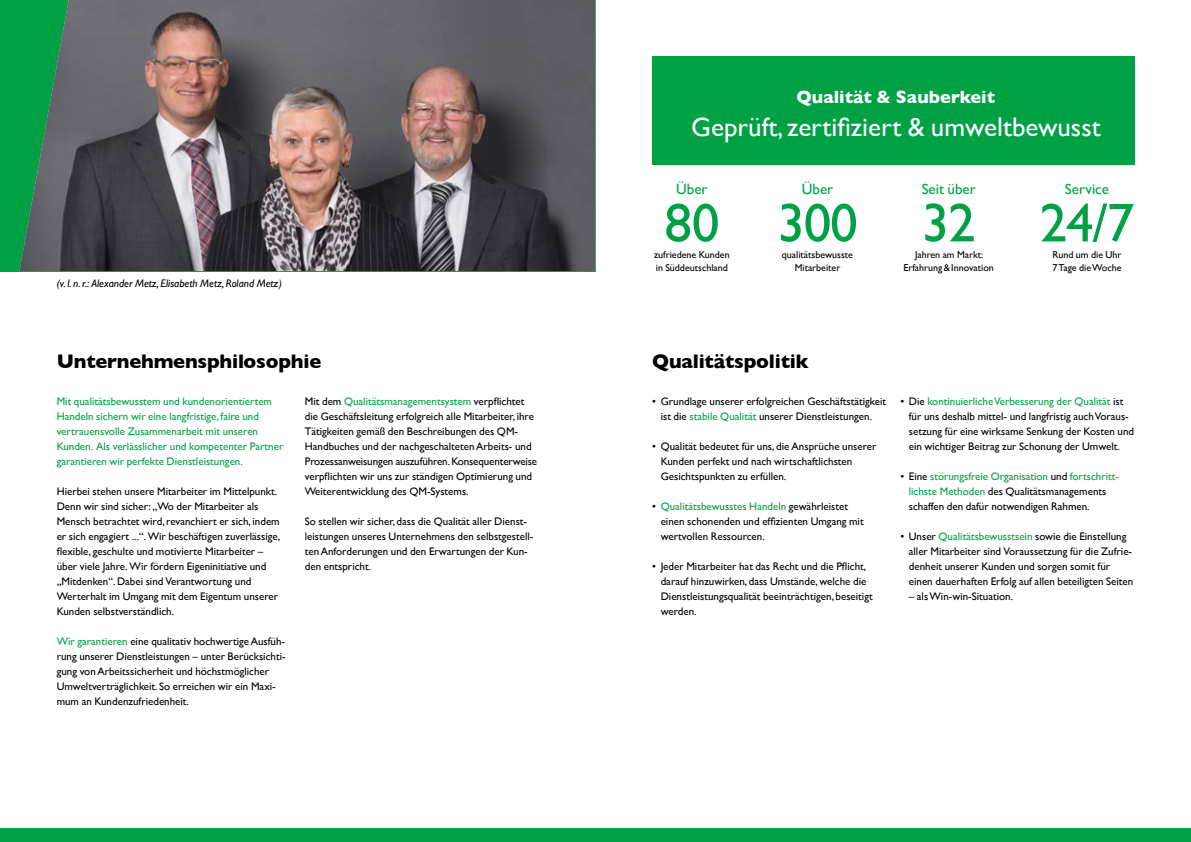
<style>
.page{position:relative;width:1191px;height:842px;background:#fff}
.page>*{position:absolute;margin:0;border:0;box-sizing:border-box;transform-origin:0 0}
.t1{font:54.9px "Gill Sans";letter-spacing:-.02em;color:#00a145}
.t2{font:27px "Gill Sans";color:#fff}
.t3{font:700 20px "Gill Sans";letter-spacing:-.01em;color:#000}
.t4{font:700 18px "Gill Sans";color:#fff}
.t5{font:15px "Gill Sans";color:#00a145}
.t6{font:11px/15px "Gill Sans";color:#000}
.t7{font:11px/15px "Gill Sans";color:#00a145}
.t8{font:italic 11px "Gill Sans";color:#000}
.t9{font:10px/13px "Gill Sans";color:#000}
.s1{color:#00a145}
</style>
<div class="page">
<div style="left:0;top:828px;width:604px;height:14px;background:#00a145"></div>
<div style="left:587px;top:828px;width:604px;height:14px;background:#00a145"></div>
<div style="left:0;top:0;width:595px;height:271px;background:#00a145"></div>
<img style="left:19px;top:0;width:576px;height:271px">
<div style="left:652px;top:57px;width:482px;height:108px;background:#00a145"></div>
<p class="t8" style="left:57px;top:277px;width:227px">(v. l. n. r.: Alexander Metz, Elisabeth Metz, Roland Metz)</p>
<h3 class="t3" style="left:57px;top:345px;width:266px">Unternehmensphilosophie</h3>
<p class="t7" style="left:57px;top:393px;width:228px">Mit qualitätsbewusstem und kundenorientiertem Handeln sichern wir eine langfristige, faire und vertrauensvolle Zusammenarbeit mit unseren Kunden. Als verlässlicher und kompetenter Partner garantieren wir perfekte Dienstleistungen.</p>
<p class="t6" style="left:57px;top:483px;width:225px">Hierbei stehen unsere Mitarbeiter im Mittelpunkt.<br>Denn wir sind sicher: „Wo der Mitarbeiter als Mensch betrachtet wird, revanchiert er sich, indem er sich engagiert ...“.Wir beschäftigen zuverlässige, flexible, geschulte und motivierte Mitarbeiter – über viele Jahre. Wir fördern Eigeninitiative und „Mitdenken“. Dabei sind Verantwortung und Werterhalt im Umgang mit dem Eigentum unserer Kunden selbstverständlich.</p>
<p class="t6" style="left:57px;top:633px;width:230px"><span class="s1">Wir garantieren</span> eine qualitativ hochwertige Ausfüh&shy;rung unserer Dienstleistungen – unter Berücksichti&shy;gung von Arbeitssicherheit und höchstmöglicher Umweltverträglichkeit. So erreichen wir ein Maxi&shy;mum an Kundenzufriedenheit.</p>
<p class="t6" style="left:305px;top:393px;width:234px">Mit dem <span class="s1">Qualitätsmanagementsystem</span> verpflichtet die Geschäftsleitung erfolgreich alle Mitarbeiter, ihre Tätigkeiten gemäß den Beschreibungen des QM-Handbuches und der nachgeschalteten Arbeits- und Prozessanweisungen auszuführen. Konsequenterweise verpflichten wir uns zur ständigen Optimierung und Weiterentwicklung des QM-Systems.</p>
<p class="t6" style="left:305px;top:513px;width:230px">So stellen wir sicher, dass die Qualität aller Dienst&shy;leistungen unseres Unternehmens den selbstgestell&shy;ten Anforderungen und den Erwartungen der Kun&shy;den entspricht.</p>
<h3 class="t4" style="left:796px;top:82px;width:200px">Qualität &amp; Sauberkeit</h3>
<h2 class="t2" style="left:691px;top:111px;width:411px">Geprüft, zertifiziert &amp; umweltbewusst</h2>
<h3 class="t5" style="left:676px;top:180px;width:33px">Über</h3>
<h3 class="t5" style="left:802px;top:180px;width:33px">Über</h3>
<h3 class="t5" style="left:921px;top:180px;width:55px">Seit über</h3>
<h3 class="t5" style="left:1065px;top:180px;width:46px">Service</h3>
<h1 class="t1" style="left:664px;top:191px;width:56px">80</h1>
<h1 class="t1" style="left:777px;top:191px;width:82px">300</h1>
<h1 class="t1" style="left:921px;top:190px;width:55px">32</h1>
<h1 class="t1" style="left:1039px;top:191px;width:96px">24/7</h1>
<p class="t9" style="left:654px;top:248px;width:77px">zufriedene Kunden in Süddeutschland</p>
<p class="t9" style="left:782px;top:248px;width:73px;text-align:center">qualitätsbewusste<br>Mitarbeiter</p>
<p class="t9" style="left:903px;top:248px;width:92px;text-align:center">Jahren am Markt:<br>Erfahrung&amp;Innovation</p>
<p class="t9" style="left:1052px;top:248px;width:71px">Rund um die Uhr<br>7 Tage die Woche</p>
<h3 class="t3" style="left:652px;top:345px;width:158px">Qualitätspolitik</h3>
<p class="t6" style="left:652px;top:393px;width:235px;text-align:center">• Grundlage unserer erfolgreichen Geschäftstätigkeit ist die <span class="s1">stabile Qualität</span> unserer Dienstleistungen.</p>
<p class="t6" style="left:660px;top:438px;width:217px;text-indent:-9px">• Qualität bedeutet für uns, die Ansprüche unserer<br>Kunden perfekt und nach wirtschaftlichsten<br>Gesichtspunkten zu erfüllen.</p>
<p class="t6" style="left:660px;top:498px;width:204px;text-indent:-9px">• <span class="s1">Qualitätsbewusstes Handeln</span> gewährleistet einen schonenden und effizienten Umgang mit wertvollen Ressourcen.</p>
<p class="t6" style="left:660px;top:558px;width:213px;text-indent:-9px">• Jeder Mitarbeiter hat das Recht und die Pflicht, darauf hinzuwirken, dass Umstände, welche die Dienstleistungsqualität beeinträchtigen, beseitigt werden.</p>
<p class="t6" style="left:908px;top:393px;width:227px;text-indent:-9px">• Die <span class="s1">kontinuierliche Verbesserung der Qualität</span> ist für uns deshalb mittel- und langfristig auch Voraus&shy;setzung für eine wirksame Senkung der Kosten und ein wichtiger Beitrag zur Schonung der Umwelt.</p>
<p class="t6" style="left:908px;top:468px;width:212px;text-indent:-9px">• Eine <span class="s1">störungsfreie Organisation</span> und <span class="s1">fortschritt&shy;lichste Methoden</span> des Qualitätsmanagements schaffen den dafür notwendigen Rahmen.</p>
<p class="t6" style="left:908px;top:528px;width:226px;text-indent:-9px">• Unser <span class="s1">Qualitätsbewusstsein</span> sowie die Einstellung aller Mitarbeiter sind Voraussetzung für die Zufrie&shy;denheit unserer Kunden und sorgen somit für einen dauerhaften Erfolg auf allen beteiligten Seiten</p>
<p class="t6" style="left:908px;top:588px;width:106px">– als Win-win-Situation.</p>
</div>
